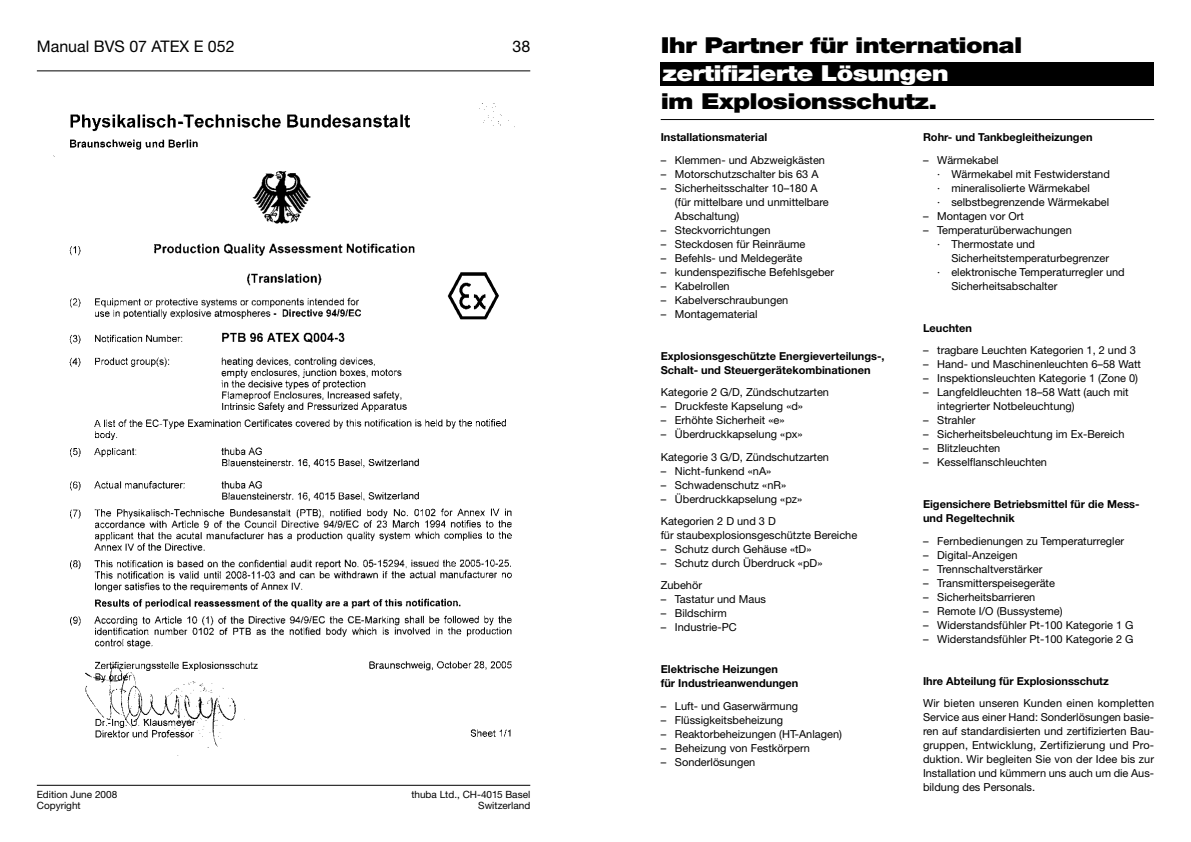
<style>
.page{position:relative;width:1191px;height:842px;background:#fff}
.page>*{position:absolute;margin:0;border:0;box-sizing:border-box;transform-origin:0 0}
.t1{font:900 22px "Helvetica Neue";letter-spacing:-.025em;color:#000;scale:1.2 1}
.t2{font:900 22px "Helvetica Neue";letter-spacing:-.025em;color:#fff;scale:1.2 1}
.t3{font:16px "Helvetica Neue";color:#000}
.t4{font:11px/14px "Helvetica Neue";color:#000}
.t5{font:700 11px/14px "Helvetica Neue";color:#000}
.t6{font:10px "Helvetica Neue";color:#000}
</style>
<div class="page">
<hr style="left:37px;top:71px;width:493px;height:1px;background:#000">
<hr style="left:37px;top:785px;width:493px;height:1px;background:#000">
<div style="left:660px;top:62px;width:494px;height:24px;background:#000"></div>
<hr style="left:660px;top:119px;width:494px;height:1px;background:#000">
<img style="left:53px;top:103px;width:462px;height:645px">
<h2 class="t3" style="left:37px;top:41px;width:199px">Manual BVS 07 ATEX E 052</h2>
<h2 class="t3" style="left:512px;top:41px;width:19px">38</h2>
<p class="t6" style="left:37px;top:791px;width:82px">Edition June 2008</p>
<p class="t6" style="left:411px;top:791px;width:120px">thuba Ltd., CH-4015 Basel</p>
<p class="t6" style="left:37px;top:802px;width:45px">Copyright</p>
<p class="t6" style="left:478px;top:802px;width:54px">Switzerland</p>
<h1 class="t1" style="left:660px;top:38px;width:303px">Ihr Partner für international</h1>
<h1 class="t2" style="left:662px;top:66px;width:240px">zertifizierte Lösungen</h1>
<h1 class="t1" style="left:660px;top:94px;width:232px">im Explosionsschutz.</h1>
<p class="t5" style="left:923px;top:131px;width:171px">Rohr- und Tankbegleitheizungen</p>
<p class="t4" style="left:937px;top:154px;width:174px;text-indent:-14px">– Wärmekabel<br>· Wärmekabel mit Festwiderstand · mineralisolierte Wärmekabel<br>· selbstbegrenzende Wärmekabel</p>
<p class="t4" style="left:923px;top:210px;width:102px">– Montagen vor Ort</p>
<p class="t4" style="left:937px;top:224px;width:136px;text-indent:-14px">– Temperaturüberwachungen · Thermostate und</p>
<p class="t4" style="left:951px;top:252px;width:159px">Sicherheitstemperaturbegrenzer</p>
<p class="t4" style="left:937px;top:266px;width:189px">· elektronische Temperaturregler und</p>
<p class="t4" style="left:951px;top:280px;width:107px">Sicherheitsabschalter</p>
<p class="t5" style="left:923px;top:322px;width:50px">Leuchten</p>
<p class="t4" style="left:923px;top:344px;width:214px">– tragbare Leuchten Kategorien 1, 2 und 3</p>
<p class="t4" style="left:923px;top:358px;width:219px">– Hand- und Maschinenleuchten 6–58 Watt</p>
<p class="t4" style="left:923px;top:372px;width:217px">– Inspektionsleuchten Kategorie 1 (Zone 0)</p>
<p class="t4" style="left:937px;top:386px;width:193px;text-indent:-14px">– Langfeldleuchten 18–58 Watt (auch mit integrierter Notbeleuchtung)</p>
<p class="t4" style="left:923px;top:414px;width:54px">– Strahler</p>
<p class="t4" style="left:923px;top:428px;width:203px">– Sicherheitsbeleuchtung im Ex-Bereich</p>
<p class="t4" style="left:923px;top:442px;width:79px">– Blitzleuchten</p>
<p class="t4" style="left:923px;top:456px;width:125px">– Kesselflanschleuchten</p>
<p class="t5" style="left:923px;top:498px;width:218px">Eigensichere Betriebsmittel für die Mess&shy;und Regeltechnik</p>
<p class="t4" style="left:923px;top:535px;width:203px">– Fernbedienungen zu Temperaturregler</p>
<p class="t4" style="left:923px;top:549px;width:96px">– Digital-Anzeigen</p>
<p class="t4" style="left:923px;top:563px;width:121px">– Trennschaltverstärker</p>
<p class="t4" style="left:923px;top:577px;width:133px">– Transmitterspeisegeräte</p>
<p class="t4" style="left:923px;top:591px;width:114px">– Sicherheitsbarrieren</p>
<p class="t4" style="left:923px;top:605px;width:141px">– Remote I/O (Bussysteme)</p>
<p class="t4" style="left:923px;top:619px;width:212px">– Widerstandsfühler Pt-100 Kategorie 1 G</p>
<p class="t4" style="left:923px;top:633px;width:212px">– Widerstandsfühler Pt-100 Kategorie 2 G</p>
<p class="t5" style="left:923px;top:675px;width:187px">Ihre Abteilung für Explosionsschutz</p>
<p class="t4" style="left:923px;top:697px;width:233px;text-align:justify">Wir bieten unseren Kunden einen kompletten Service aus einer Hand: Sonderlösungen basie&shy;ren auf standardisierten und zertifizierten Bau&shy;gruppen, Entwicklung, Zertifizierung und Pro&shy;duktion. Wir begleiten Sie von der Idee bis zur Installation und kümmern uns auch um die Aus&shy;bildung des Personals.</p>
<p class="t5" style="left:660px;top:131px;width:108px">Installationsmaterial</p>
<p class="t4" style="left:660px;top:154px;width:166px">– Klemmen- und Abzweigkästen</p>
<p class="t4" style="left:660px;top:168px;width:159px">– Motorschutzschalter bis 63 A</p>
<p class="t4" style="left:675px;top:182px;width:155px;text-indent:-14px">– Sicherheitsschalter 10–180 A (für mittelbare und unmittelbare<br>Abschaltung)</p>
<p class="t4" style="left:660px;top:224px;width:111px">– Steckvorrichtungen</p>
<p class="t4" style="left:660px;top:238px;width:146px">– Steckdosen für Reinräume</p>
<p class="t4" style="left:660px;top:252px;width:143px">– Befehls- und Meldegeräte</p>
<p class="t4" style="left:660px;top:266px;width:175px">– kundenspezifische Befehlsgeber</p>
<p class="t4" style="left:660px;top:280px;width:70px">– Kabelrollen</p>
<p class="t4" style="left:660px;top:294px;width:129px">– Kabelverschraubungen</p>
<p class="t4" style="left:660px;top:308px;width:98px">– Montagematerial</p>
<p class="t5" style="left:660px;top:350px;width:225px">Explosionsgeschützte Energieverteilungs-,<br>Schalt- und Steuergerätekombinationen</p>
<p class="t4" style="left:660px;top:386px;width:170px">Kategorie 2 G/D, Zündschutzarten</p>
<p class="t4" style="left:660px;top:400px;width:144px">– Druckfeste Kapselung «d»</p>
<p class="t4" style="left:660px;top:414px;width:125px">– Erhöhte Sicherheit «e»</p>
<p class="t4" style="left:660px;top:424px;width:170px;line-height:22.4px">– Überdruckkapselung «px»<br>Kategorie 3 G/D, Zündschutzarten</p>
<p class="t4" style="left:660px;top:465px;width:112px">– Nicht-funkend «nA»</p>
<p class="t4" style="left:660px;top:479px;width:127px">– Schwadenschutz «nR»</p>
<p class="t4" style="left:660px;top:488px;width:143px;line-height:22.4px">– Überdruckkapselung «pz»<br>Kategorien 2 D und 3 D</p>
<p class="t4" style="left:660px;top:529px;width:198px">für staubexplosionsgeschützte Bereiche</p>
<p class="t4" style="left:660px;top:543px;width:152px">– Schutz durch Gehäuse «tD»</p>
<p class="t4" style="left:660px;top:553px;width:163px;line-height:22.4px">– Schutz durch Überdruck «pD»<br>Zubehör</p>
<p class="t4" style="left:660px;top:593px;width:107px">– Tastatur und Maus</p>
<p class="t4" style="left:660px;top:607px;width:68px">– Bildschirm</p>
<p class="t4" style="left:660px;top:621px;width:78px">– Industrie-PC</p>
<p class="t5" style="left:660px;top:663px;width:139px">Elektrische Heizungen<br>für Industrieanwendungen</p>
<p class="t4" style="left:660px;top:700px;width:139px">– Luft- und Gaserwärmung</p>
<p class="t4" style="left:660px;top:714px;width:124px">– Flüssigkeitsbeheizung</p>
<p class="t4" style="left:660px;top:728px;width:183px">– Reaktorbeheizungen (HT-Anlagen)</p>
<p class="t4" style="left:660px;top:742px;width:151px">– Beheizung von Festkörpern</p>
<p class="t4" style="left:660px;top:756px;width:96px">– Sonderlösungen</p>
</div>
